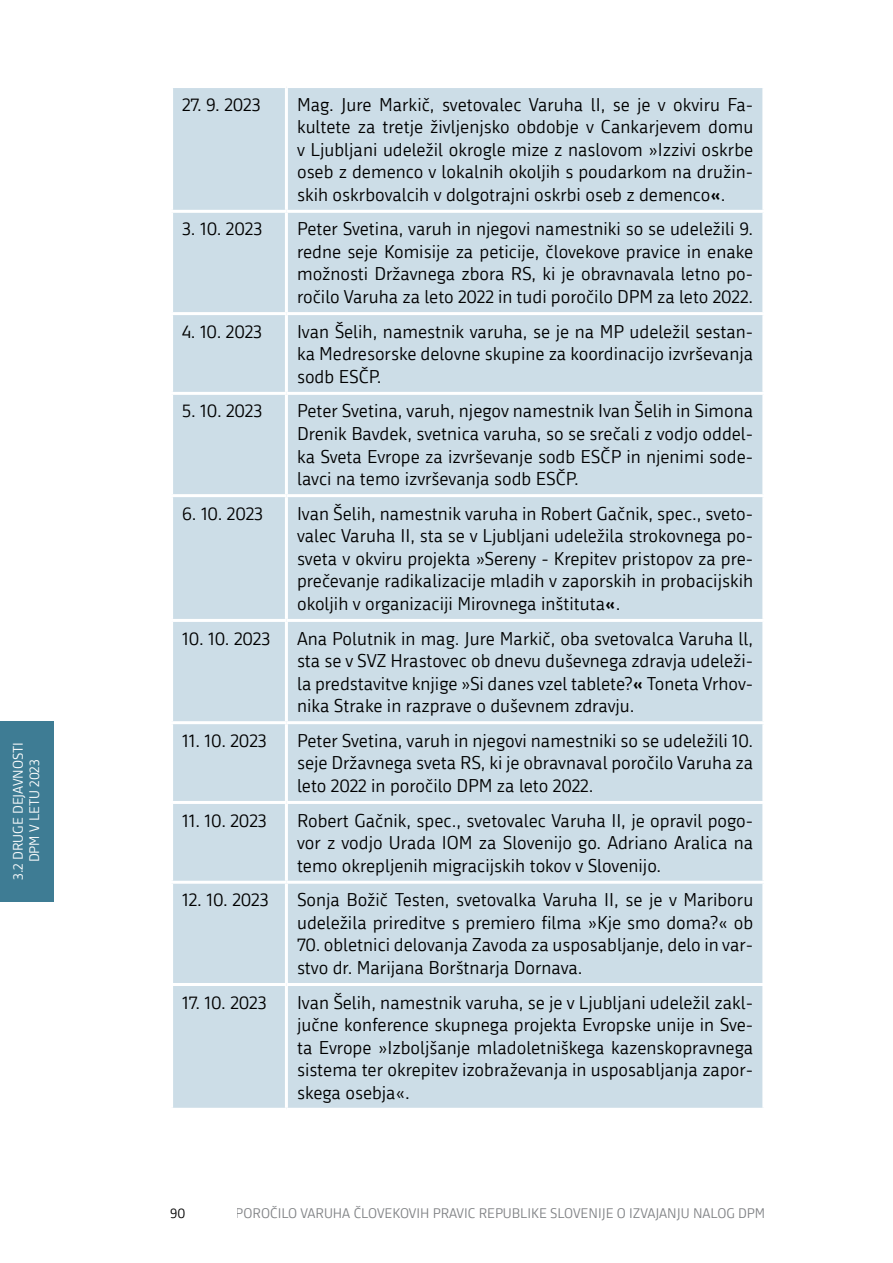
<style>
.page{position:relative;width:893px;height:1263px;background:#fff}
.page>*{position:absolute;margin:0;border:0;box-sizing:border-box;transform-origin:0 0}
.t1{font:18px/22.5px "Republika";color:#000;text-align:justify}
.t2{font:13.5px "Republika";color:#808285}
.t3{font:13.5px/16.5px "Republika";color:#fff;text-align:center}
.t4{font:13.5px "Republika";color:#000}
.s1{font-weight:700}
</style>
<div class="page">
<div style="left:173px;top:88px;width:112px;height:1020px;background:#ccdde7"></div>
<div style="left:288px;top:88px;width:474px;height:1020px;background:#ccdde7"></div>
<hr style="left:170px;top:210px;width:116px;height:3px;background:#fff">
<hr style="left:170px;top:312px;width:116px;height:3px;background:#fff">
<hr style="left:170px;top:392px;width:116px;height:3px;background:#fff">
<hr style="left:170px;top:494px;width:116px;height:3px;background:#fff">
<hr style="left:170px;top:619px;width:116px;height:3px;background:#fff">
<hr style="left:170px;top:721px;width:116px;height:3px;background:#fff">
<hr style="left:170px;top:801px;width:116px;height:3px;background:#fff">
<hr style="left:170px;top:881px;width:116px;height:3px;background:#fff">
<hr style="left:170px;top:983px;width:116px;height:3px;background:#fff">
<hr style="left:286px;top:210px;width:479px;height:3px;background:#fff">
<hr style="left:286px;top:312px;width:479px;height:3px;background:#fff">
<hr style="left:286px;top:392px;width:479px;height:3px;background:#fff">
<hr style="left:286px;top:494px;width:479px;height:3px;background:#fff">
<hr style="left:286px;top:619px;width:479px;height:3px;background:#fff">
<hr style="left:286px;top:721px;width:479px;height:3px;background:#fff">
<hr style="left:286px;top:801px;width:479px;height:3px;background:#fff">
<hr style="left:286px;top:881px;width:479px;height:3px;background:#fff">
<hr style="left:286px;top:983px;width:479px;height:3px;background:#fff">
<div style="left:0;top:721px;width:53px;height:180px;background:#3e7c94"></div>
<p class="t3" style="left:9px;top:880px;width:139px;rotate:-90deg">3.2 DRUGE DEJAVNOSTI<br>DPM V LETU 2023</p>
<p class="t1" style="left:182px;top:92px;width:80px">27. 9. 2023</p>
<p class="t1" style="left:297px;top:92px;width:458px">Mag. Jure Markič, svetovalec Varuha lI, se je v okviru Fa&shy;kultete za tretje življenjsko obdobje v Cankarjevem domu v Ljubljani udeležil okrogle mize z naslovom »Izzivi oskrbe oseb z demenco v lokalnih okoljih s poudarkom na družin&shy;skih oskrbovalcih v dolgotrajni oskrbi oseb z demenco<span class="s1">«</span>.</p>
<p class="t1" style="left:182px;top:217px;width:81px">3. 10. 2023</p>
<p class="t1" style="left:297px;top:217px;width:458px">Peter Svetina, varuh in njegovi namestniki so se udeležili 9. redne seje Komisije za peticije, človekove pravice in enake možnosti Državnega zbora RS, ki je obravnavala letno po&shy;ročilo Varuha za leto 2022 in tudi poročilo DPM za leto 2022.</p>
<p class="t1" style="left:182px;top:319px;width:81px">4. 10. 2023</p>
<p class="t1" style="left:297px;top:319px;width:458px">Ivan Šelih, namestnik varuha, se je na MP udeležil sestan&shy;ka Medresorske delovne skupine za koordinacijo izvrševanja sodb ESČP.</p>
<p class="t1" style="left:182px;top:399px;width:81px">5. 10. 2023</p>
<p class="t1" style="left:297px;top:399px;width:458px">Peter Svetina, varuh, njegov namestnik Ivan Šelih in Simona Drenik Bavdek, svetnica varuha, so se srečali z vodjo oddel&shy;ka Sveta Evrope za izvrševanje sodb ESČP in njenimi sode&shy;lavci na temo izvrševanja sodb ESČP.</p>
<p class="t1" style="left:182px;top:501px;width:82px">6. 10. 2023</p>
<p class="t1" style="left:297px;top:501px;width:458px">Ivan Šelih, namestnik varuha in Robert Gačnik, spec., sveto&shy;valec Varuha II, sta se v Ljubljani udeležila strokovnega po&shy;sveta v okviru projekta »Sereny - Krepitev pristopov za pre&shy;prečevanje radikalizacije mladih v zaporskih in probacijskih okoljih v organizaciji Mirovnega inštituta<span class="s1">«</span>.</p>
<p class="t1" style="left:182px;top:626px;width:89px">10. 10. 2023</p>
<p class="t1" style="left:297px;top:626px;width:458px">Ana Polutnik in mag. Jure Markič, oba svetovalca Varuha ll, sta se v SVZ Hrastovec ob dnevu duševnega zdravja udeleži&shy;la predstavitve knjige »Si danes vzel tablete?<span class="s1">«</span> Toneta Vrhov&shy;nika Strake in razprave o duševnem zdravju.</p>
<p class="t1" style="left:182px;top:728px;width:86px">11. 10. 2023</p>
<p class="t1" style="left:297px;top:728px;width:458px">Peter Svetina, varuh in njegovi namestniki so se udeležili 10. seje Državnega sveta RS, ki je obravnaval poročilo Varuha za leto 2022 in poročilo DPM za leto 2022.</p>
<p class="t1" style="left:182px;top:808px;width:86px">11. 10. 2023</p>
<p class="t1" style="left:297px;top:808px;width:458px">Robert Gačnik, spec., svetovalec Varuha II, je opravil pogo&shy;vor z vodjo Urada IOM za Slovenijo go. Adriano Aralica na temo okrepljenih migracijskih tokov v Slovenijo.</p>
<p class="t1" style="left:182px;top:888px;width:88px">12. 10. 2023</p>
<p class="t1" style="left:297px;top:888px;width:458px">Sonja Božič Testen, svetovalka Varuha II, se je v Mariboru udeležila prireditve s premiero filma »Kje smo doma?« ob</p>
<p class="t1" style="left:297px;top:933px;width:458px">70. obletnici delovanja Zavoda za usposabljanje, delo in var&shy;stvo dr. Marijana Borštnarja Dornava.</p>
<p class="t1" style="left:182px;top:990px;width:86px">17. 10. 2023</p>
<p class="t1" style="left:297px;top:990px;width:458px">Ivan Šelih, namestnik varuha, se je v Ljubljani udeležil zakl&shy;jučne konference skupnega projekta Evropske unije in Sve&shy;ta Evrope »Izboljšanje mladoletniškega kazenskopravnega sistema ter okrepitev izobraževanja in usposabljanja zapor&shy;skega osebja«.</p>
<p class="t4" style="left:170px;top:1203px;width:17px">90</p>
<p class="t2" style="left:236px;top:1203px;width:531px">POROČILO VARUHA ČLOVEKOVIH PRAVIC REPUBLIKE SLOVENIJE O IZVAJANJU NALOG DPM</p>
</div>
